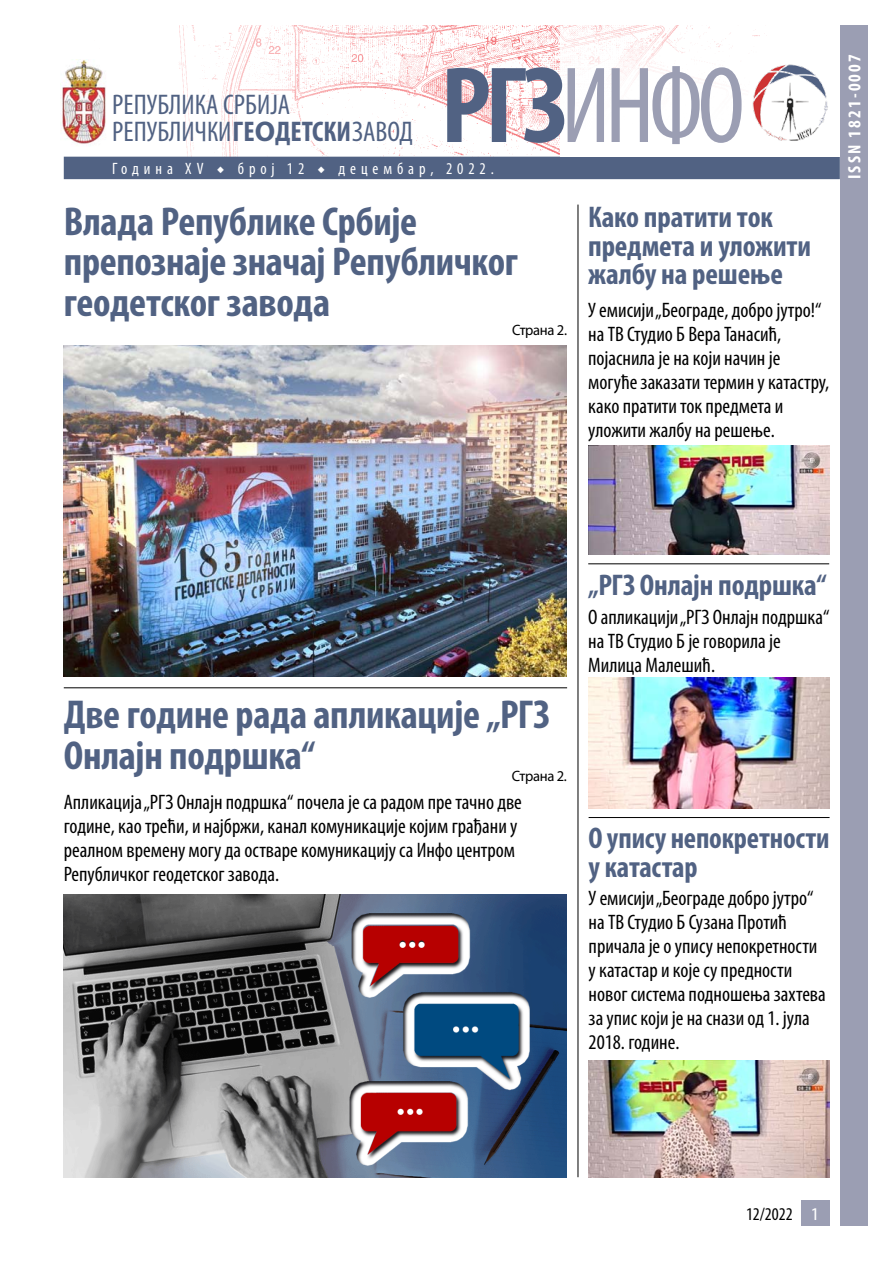
<style>
.page{position:relative;width:893px;height:1263px;background:#fff}
.page>*{position:absolute;margin:0;border:0;box-sizing:border-box;transform-origin:0 0}
.t1{font:condensed 109.5px "Myriad Pro";color:#9b9eb3}
.t2{font:700 condensed 40.5px/40.5px "Myriad Pro";letter-spacing:-.005em;color:#516283}
.t3{font:700 condensed 30px/28.5px "Myriad Pro";letter-spacing:-.005em;color:#516283}
.t4{font:condensed 28.5px/27px "Myriad Pro";color:#516283}
.t5{font:condensed 21px/24px "Myriad Pro";color:#000}
.t6{font:700 condensed 18px "Myriad Pro";letter-spacing:.12em;color:#fff}
.t7{font:condensed 18px "Myriad Pro";color:#000}
.t8{font:condensed 16.5px "Myriad Pro";letter-spacing:.3em;color:#fff}
.t9{font:15px "Myriad Pro";letter-spacing:-.02em;color:#000}
.s1{font-weight:700;color:#516283}
.s2{font-family:"Minion Pro";font-weight:700;font-stretch:normal}
.s3{font-weight:700}
.s4{font-weight:700;font-stretch:normal}
.s5{font-stretch:normal;color:#fff}
</style>
<div class="page">
<div style="left:840px;top:26px;width:27px;height:1200px;background:#9b9eb3"></div>
<img style="left:94px;top:26px;width:466px;height:131px">
<div style="left:64px;top:157px;width:776px;height:22px;background:#516283"></div>
<img style="left:60px;top:59px;width:47px;height:88px">
<div style="left:801px;top:1201px;width:28px;height:25px;background:#9b9eb3"></div>
<img style="left:752px;top:64px;width:76px;height:77px">
<hr style="left:64px;top:687px;width:503px;height:1px;background:#000">
<hr style="left:589px;top:817px;width:241px;height:1px;background:#000">
<hr style="left:588px;top:563px;width:241px;height:1px;background:#000">
<hr style="left:578px;top:205px;width:1px;height:972px;background:#000">
<img style="left:64px;top:894px;width:503px;height:284px">
<img style="left:64px;top:346px;width:503px;height:330px">
<img style="left:588px;top:1061px;width:241px;height:117px">
<img style="left:588px;top:445px;width:241px;height:110px">
<img style="left:588px;top:678px;width:242px;height:131px">
<h1 class="t1" style="left:441px;top:40px;width:306px"><span class="s1">РГЗ</span>ИНФО</h1>
<p class="t8" style="left:112px;top:159px;width:383px">Година XV <span class="s2">◆</span> број 12 <span class="s2">◆</span> децембар, 2022.</p>
<h3 class="t4" style="left:112px;top:91px;width:302px">РЕПУБЛИКА СРБИЈА<br>РЕПУБЛИЧКИ<span class="s3">ГЕ</span><span class="s4">О</span><span class="s3">ДЕТСКИ</span>ЗАВОД</h3>
<h2 class="t2" style="left:64px;top:200px;width:456px">Влада Републике Србије препознаје значај Републичког геодетског завода</h2>
<p class="t9" style="left:512px;top:321px;width:57px">Страна 2.</p>
<h3 class="t3" style="left:588px;top:202px;width:224px">Како пратити ток предмета и уложити жалбу на решење</h3>
<p class="t5" style="left:588px;top:297px;width:242px">У емисији „Београде, добро јутро!“ на ТВ Студио Б Вера Танасић, појаснила је на који начин је могуће заказати термин у катастру, како пратити ток предмета и уложити жалбу на решење.</p>
<p class="t6" style="left:843px;top:179px;width:126px;rotate:-90deg">ISSN 1821-0007</p>
<h2 class="t2" style="left:64px;top:694px;width:487px">Две године рада апликације „РГЗ<br>Онлајн подршка“</h2>
<p class="t9" style="left:512px;top:767px;width:57px">Страна 2.</p>
<p class="t5" style="left:64px;top:790px;width:460px">Апликација „РГЗ Онлајн подршка“ почела је са радом пре тачно две године, као трећи, и најбржи, канал комуникације којим грађани у реалном времену могу да остваре комуникацију са Инфо центром Републичког геодетског завода.</p>
<h3 class="t3" style="left:588px;top:570px;width:240px">„РГЗ Онлајн подршка“</h3>
<p class="t5" style="left:588px;top:604px;width:243px">O апликацији „РГЗ Онлајн подршка“ на ТВ Студио Б је говорила је<br>Милица Малешић.</p>
<h3 class="t3" style="left:589px;top:823px;width:242px">О упису непокретности у катастар</h3>
<p class="t5" style="left:589px;top:886px;width:239px">У емисији „Београде добро јутро“ на ТВ Студио Б Сузана Протић причала је о упису непокретности у катастар и које су предности новог система подношења захтева за упис који је на снази од 1. јула<br>2018. године.</p>
<p class="t7" style="left:746px;top:1203px;width:75px">12/2022 <span class="s5">1</span></p>
</div>
